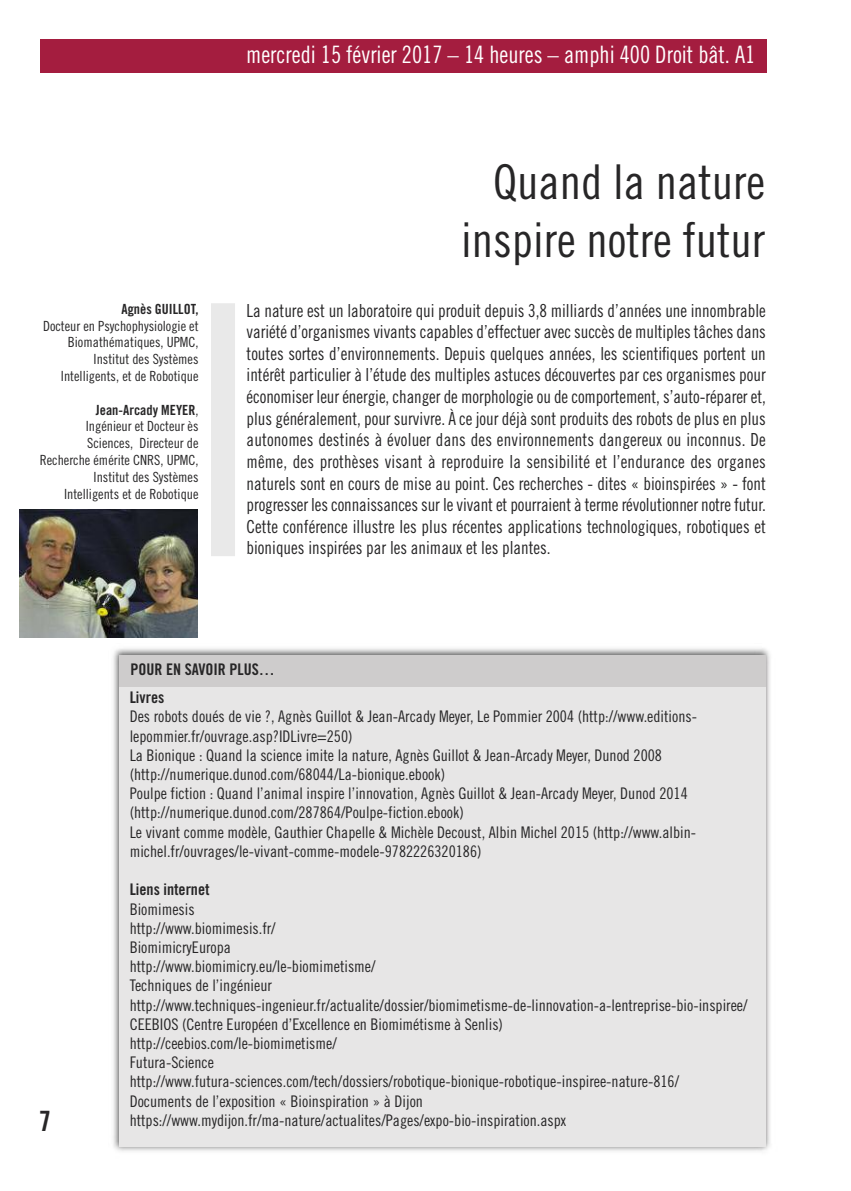
<style>
.page{position:relative;width:851px;height:1191px;background:#fff}
.page>*{position:absolute;margin:0;border:0;box-sizing:border-box;transform-origin:0 0}
.t1{font:48px/57.6px "Trade Gothic Cond Eighteen";color:#272627;text-align:right}
.t2{font:28px "Trade Gothic Bold Cond Twenty";color:#272627}
.t3{font:24px "Trade Gothic Cond Eighteen";color:#fff;scale:.95 1}
.t4{font:18px/21.6px "Trade Gothic Cond Eighteen";color:#272627;text-align:justify;scale:.95 1}
.t5{font:16px/19.2px "Trade Gothic Cond Eighteen";color:#272627}
.t6{font:16px "Trade Gothic Bold Cond Twenty";color:#272627}
.t7{font:14px/16.8px "Trade Gothic Cond Eighteen";color:#272627;text-align:right}
.t8{font:14px "Trade Gothic Bold Cond Twenty";color:#272627}
.s1{font-family:"Trade Gothic Cond Eighteen"}
</style>
<div class="page">
<div style="left:40px;top:40px;width:726px;height:33px;background:#a41d3f"></div>
<div style="left:211px;top:303px;width:24px;height:253px;background:#e9e9e9"></div>
<img style="left:113px;top:648px;width:657px;height:503px">
<div style="left:120px;top:655px;width:645px;height:492px;background:#e7e6e6"></div>
<div style="left:119px;top:655px;width:646px;height:31px;background:#cecccc"></div>
<img style="left:19px;top:509px;width:179px;height:128px">
<p class="t8" style="left:121px;top:304px;width:78px">Agnès GUILLOT,</p>
<p class="t7" style="left:43px;top:318px;width:157px">Docteur en Psychophysiologie et<br>Biomathématiques, UPMC,<br>Institut des Systèmes<br>Intelligents, et de Robotique</p>
<p class="t8" style="left:96px;top:404px;width:104px">Jean-Arcady MEYER<span class="s1">,</span></p>
<p class="t7" style="left:40px;top:419px;width:160px">Ingénieur et Docteur ès<br>Sciences, Directeur de<br>Recherche émérite CNRS, UPMC,<br>Institut des Systèmes<br>Intelligents et de Robotique</p>
<h3 class="t3" style="left:246px;top:45px;width:537px">mercredi 15 février 2017 – 14 heures – amphi 400 Droit bât. A1</h3>
<h1 class="t1" style="left:461px;top:157px;width:305px">Quand la nature inspire notre futur</h1>
<p class="t4" style="left:246px;top:301px;width:548px">La nature est un laboratoire qui produit depuis 3,8 milliards d’années une innombrable variété d’organismes vivants capables d’effectuer avec succès de multiples tâches dans toutes sortes d’environnements. Depuis quelques années, les scientifiques portent un intérêt particulier à l’étude des multiples astuces découvertes par ces organismes pour économiser leur énergie, changer de morphologie ou de comportement, s’auto-réparer et, plus généralement, pour survivre. À ce jour déjà sont produits des robots de plus en plus autonomes destinés à évoluer dans des environnements dangereux ou inconnus. De même, des prothèses visant à reproduire la sensibilité et l’endurance des organes naturels sont en cours de mise au point. Ces recherches - dites « bioinspirées » - font progresser les connaissances sur le vivant et pourraient à terme révolutionner notre futur.<br>Cette conférence illustre les plus récentes applications technologiques, robotiques et bioniques inspirées par les animaux et les plantes.</p>
<h2 class="t2" style="left:39px;top:1110px;width:14px">7</h2>
<p class="t6" style="left:130px;top:663px;width:146px">POUR EN SAVOIR PLUS…</p>
<p class="t6" style="left:130px;top:691px;width:36px">Livres</p>
<p class="t5" style="left:130px;top:708px;width:568px">Des robots doués de vie ?, Agnès Guillot &amp; Jean-Arcady Meyer, Le Pommier 2004 (http://www.editions&shy;lepommier.fr/ouvrage.asp?IDLivre=250)<br>La Bionique : Quand la science imite la nature, Agnès Guillot &amp; Jean-Arcady Meyer, Dunod 2008 (http://numerique.dunod.com/68044/La-bionique.ebook)<br>Poulpe fiction : Quand l’animal inspire l’innovation, Agnès Guillot &amp; Jean-Arcady Meyer, Dunod 2014 (http://numerique.dunod.com/287864/Poulpe-fiction.ebook)<br>Le vivant comme modèle, Gauthier Chapelle &amp; Michèle Decoust, Albin Michel 2015 (http://www.albin&shy;michel.fr/ouvrages/le-vivant-comme-modele-9782226320186)</p>
<p class="t6" style="left:130px;top:883px;width:81px">Liens internet</p>
<p class="t5" style="left:130px;top:900px;width:619px">Biomimesis<br>http://www.biomimesis.fr/<br>BiomimicryEuropa<br>http://www.biomimicry.eu/le-biomimetisme/<br>Techniques de l’ingénieur http://www.techniques-ingenieur.fr/actualite/dossier/biomimetisme-de-linnovation-a-lentreprise-bio-inspiree/ CEEBIOS (Centre Européen d’Excellence en Biomimétisme à Senlis)<br>http://ceebios.com/le-biomimetisme/<br>Futura-Science http://www.futura-sciences.com/tech/dossiers/robotique-bionique-robotique-inspiree-nature-816/<br>Documents de l’exposition « Bioinspiration » à Dijon https://www.mydijon.fr/ma-nature/actualites/Pages/expo-bio-inspiration.aspx</p>
</div>
